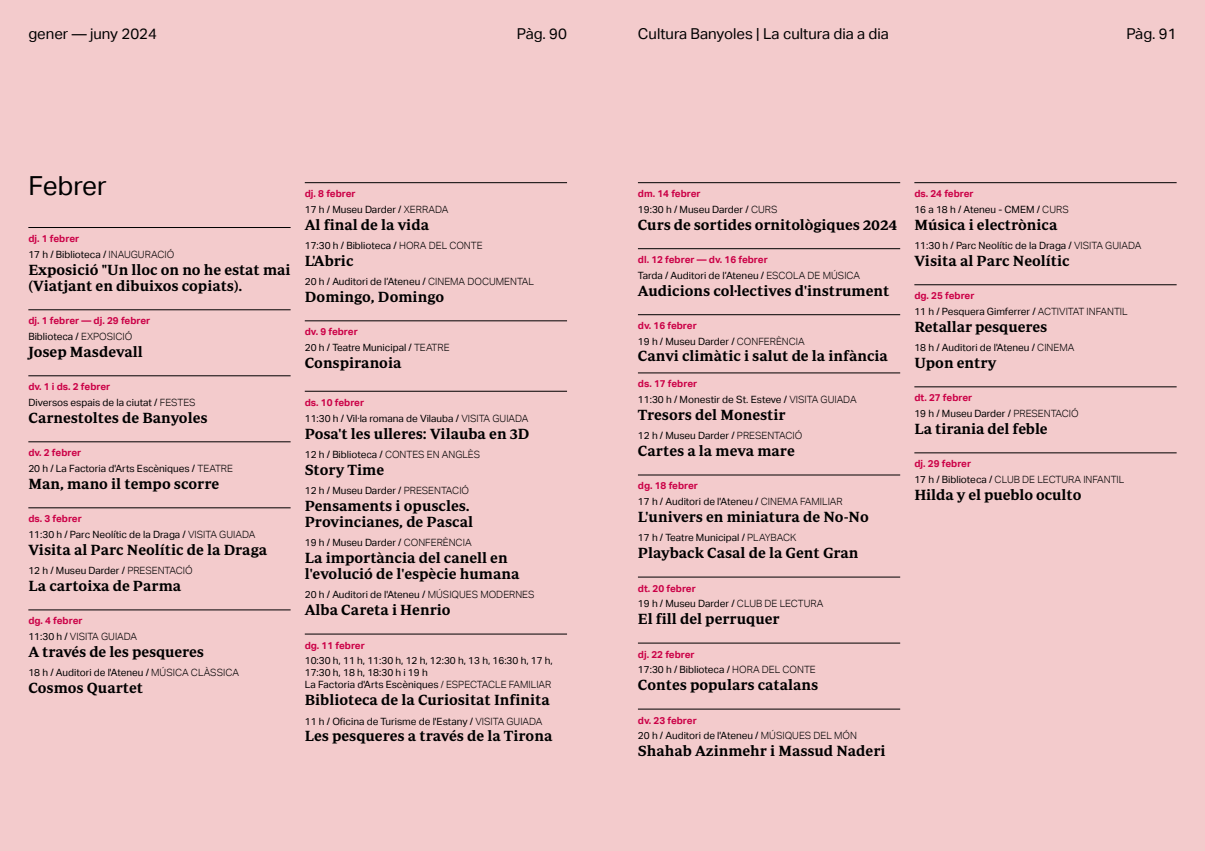
<style>
.page{position:relative;width:1205px;height:851px;background:#fff}
.page>*{position:absolute;margin:0;border:0;box-sizing:border-box;transform-origin:0 0}
.t1{font:26.25px "Aktiv Grotesk";color:#000}
.t2{font:600 15px/16.2px "Periodico Text";color:#000}
.t3{font:15px "Aktiv Grotesk";color:#000}
.t4{font:10px/12px "Aktiv Grotesk";color:#000}
.t5{font:300 10px "Aktiv Grotesk";color:#000}
.t6{font:700 9.88px "Aktiv Grotesk";color:#cb0147}
.s1{font-weight:300}
.s2{font-weight:400}
</style>
<div class="page">
<div style="left:0;top:0;width:1205px;height:850px;background:#f3cbcc"></div>
<hr style="left:28px;top:227px;width:263px;height:1px;background:#000">
<hr style="left:28px;top:309px;width:263px;height:1px;background:#000">
<hr style="left:28px;top:375px;width:263px;height:1px;background:#000">
<hr style="left:28px;top:441px;width:263px;height:1px;background:#000">
<hr style="left:28px;top:507px;width:263px;height:1px;background:#000">
<hr style="left:28px;top:609px;width:263px;height:1px;background:#000">
<hr style="left:638px;top:182px;width:262px;height:1px;background:#000">
<hr style="left:638px;top:248px;width:262px;height:1px;background:#000">
<hr style="left:638px;top:314px;width:262px;height:1px;background:#000">
<hr style="left:638px;top:372px;width:262px;height:1px;background:#000">
<hr style="left:638px;top:474px;width:262px;height:1px;background:#000">
<hr style="left:638px;top:576px;width:262px;height:1px;background:#000">
<hr style="left:638px;top:642px;width:262px;height:1px;background:#000">
<hr style="left:638px;top:708px;width:262px;height:1px;background:#000">
<hr style="left:305px;top:182px;width:262px;height:1px;background:#000">
<hr style="left:305px;top:320px;width:262px;height:1px;background:#000">
<hr style="left:305px;top:391px;width:262px;height:1px;background:#000">
<hr style="left:305px;top:633px;width:262px;height:1px;background:#000">
<hr style="left:914px;top:182px;width:262px;height:1px;background:#000">
<hr style="left:914px;top:284px;width:262px;height:1px;background:#000">
<hr style="left:914px;top:386px;width:262px;height:1px;background:#000">
<hr style="left:914px;top:452px;width:262px;height:1px;background:#000">
<h2 class="t3" style="left:28px;top:25px;width:42px">gener</h2>
<h2 class="t3" style="left:90px;top:25px;width:68px">juny 2024</h2>
<h2 class="t3" style="left:517px;top:25px;width:52px">Pàg. 90</h2>
<h2 class="t3" style="left:638px;top:25px;width:252px">Cultura Banyoles | La cultura dia a dia</h2>
<h2 class="t3" style="left:1126px;top:25px;width:52px">Pàg. 91</h2>
<h1 class="t1" style="left:28px;top:170px;width:80px">Febrer</h1>
<p class="t6" style="left:28px;top:233px;width:52px">dj. 1 febrer</p>
<p class="t4" style="left:28px;top:248px;width:147px">17 h / Biblioteca / <span class="s1">INAUGURACIÓ</span></p>
<h2 class="t2" style="left:28px;top:261px;width:264px">Exposició "Un lloc on no he estat mai (Viatjant en dibuixos copiats).</h2>
<p class="t6" style="left:28px;top:315px;width:124px">dj. 1 febrer — dj. 29 febrer</p>
<p class="t4" style="left:28px;top:330px;width:106px">Biblioteca / <span class="s1">EXPOSICIÓ</span></p>
<h2 class="t2" style="left:28px;top:343px;width:116px">Josep Masdevall</h2>
<p class="t6" style="left:28px;top:381px;width:83px">dv. 1 i ds. 2 febrer</p>
<p class="t4" style="left:28px;top:396px;width:169px">Diversos espais de la ciutat / <span class="s1">FESTES</span></p>
<h2 class="t2" style="left:28px;top:409px;width:181px">Carnestoltes de Banyoles</h2>
<p class="t6" style="left:28px;top:447px;width:55px">dv. 2 febrer</p>
<p class="t4" style="left:28px;top:462px;width:206px">20 h / La Factoria d'Arts Escèniques / <span class="s1">TEATRE</span></p>
<h2 class="t2" style="left:28px;top:475px;width:192px">Man, mano il tempo scorre</h2>
<p class="t6" style="left:28px;top:513px;width:55px">ds. 3 febrer</p>
<p class="t4" style="left:28px;top:528px;width:228px">11:30 h / Parc Neolític de la Draga / <span class="s1">VISITA GUIADA</span></p>
<h2 class="t2" style="left:28px;top:541px;width:240px">Visita al Parc Neolític de la Draga</h2>
<p class="t4" style="left:28px;top:564px;width:166px">12 h / Museu Darder / <span class="s1">PRESENTACIÓ</span></p>
<h2 class="t2" style="left:28px;top:577px;width:154px">La cartoixa de Parma</h2>
<p class="t6" style="left:28px;top:615px;width:56px">dg. 4 febrer</p>
<p class="t5" style="left:28px;top:630px;width:110px"><span class="s2">11:30 h /</span> VISITA GUIADA</p>
<h2 class="t2" style="left:28px;top:643px;width:177px">A través de les pesqueres</h2>
<p class="t4" style="left:28px;top:666px;width:212px">18 h / Auditori de l'Ateneu / <span class="s1">MÚSICA CLÀSSICA</span></p>
<h2 class="t2" style="left:28px;top:679px;width:116px">Cosmos Quartet</h2>
<p class="t6" style="left:305px;top:188px;width:52px">dj. 8 febrer</p>
<p class="t4" style="left:305px;top:203px;width:145px">17 h / Museu Darder / <span class="s1">XERRADA</span></p>
<h2 class="t2" style="left:305px;top:216px;width:126px">Al final de la vida</h2>
<p class="t4" style="left:305px;top:239px;width:179px">17:30 h / Biblioteca / <span class="s1">HORA DEL CONTE</span></p>
<h2 class="t2" style="left:305px;top:252px;width:50px">L'Abric</h2>
<p class="t4" style="left:305px;top:276px;width:231px">20 h / Auditori de l’Ateneu / <span class="s1">CINEMA DOCUMENTAL</span></p>
<h2 class="t2" style="left:305px;top:288px;width:141px">Domingo, Domingo</h2>
<p class="t6" style="left:305px;top:326px;width:55px">dv. 9 febrer</p>
<p class="t4" style="left:305px;top:341px;width:146px">20 h / Teatre Municipal / <span class="s1">TEATRE</span></p>
<h2 class="t2" style="left:305px;top:354px;width:98px">Conspiranoia</h2>
<p class="t6" style="left:305px;top:396px;width:61px">ds. 10 febrer</p>
<p class="t4" style="left:305px;top:412px;width:225px">11:30 h / Vil·la romana de Vilauba / <span class="s1">VISITA GUIADA</span></p>
<h2 class="t2" style="left:305px;top:425px;width:226px">Posa't les ulleres: Vilauba en 3D</h2>
<p class="t4" style="left:305px;top:448px;width:177px">12 h / Biblioteca / <span class="s1">CONTES EN ANGLÈS</span></p>
<h2 class="t2" style="left:305px;top:461px;width:81px">Story Time</h2>
<p class="t4" style="left:305px;top:484px;width:166px">12 h / Museu Darder / <span class="s1">PRESENTACIÓ</span></p>
<h2 class="t2" style="left:305px;top:497px;width:170px">Pensaments i opuscles.<br>Provincianes, de Pascal</h2>
<p class="t4" style="left:305px;top:536px;width:168px">19 h / Museu Darder / <span class="s1">CONFERÈNCIA</span></p>
<h2 class="t2" style="left:305px;top:549px;width:216px">La importància del canell en l'evolució de l'espècie humana</h2>
<p class="t4" style="left:305px;top:589px;width:231px">20 h / Auditori de l'Ateneu / <span class="s1">MÚSIQUES MODERNES</span></p>
<h2 class="t2" style="left:305px;top:601px;width:147px">Alba Careta i Henrio</h2>
<p class="t6" style="left:305px;top:639px;width:62px">dg. 11 febrer</p>
<p class="t4" style="left:305px;top:654px;width:250px">10:30 h, 11 h, 11:30 h, 12 h, 12:30 h, 13 h, 16:30 h, 17 h,<br>17:30 h, 18 h, 18:30 h i 19 h<br>La Factoria d'Arts Escèniques <span class="s1">/ ESPECTACLE FAMILIAR</span></p>
<h2 class="t2" style="left:305px;top:691px;width:246px">Biblioteca de la Curiositat Infinita</h2>
<p class="t4" style="left:305px;top:715px;width:239px">11 h / Oficina de Turisme de l'Estany / <span class="s1">VISITA GUIADA</span></p>
<h2 class="t2" style="left:305px;top:727px;width:249px">Les pesqueres a través de la Tirona</h2>
<p class="t6" style="left:638px;top:188px;width:64px">dm. 14 febrer</p>
<p class="t4" style="left:638px;top:203px;width:141px">19:30 h / Museu Darder / <span class="s1">CURS</span></p>
<h2 class="t2" style="left:638px;top:216px;width:261px">Curs de sortides ornitològiques 2024</h2>
<p class="t6" style="left:638px;top:254px;width:131px">dl. 12 febrer — dv. 16 febrer</p>
<p class="t4" style="left:638px;top:269px;width:224px">Tarda / Auditori de l’Ateneu / <span class="s1">ESCOLA DE MÚSICA</span></p>
<h2 class="t2" style="left:638px;top:282px;width:253px">Audicions col·lectives d'instrument</h2>
<p class="t6" style="left:638px;top:320px;width:60px">dv. 16 febrer</p>
<p class="t4" style="left:638px;top:335px;width:168px">19 h / Museu Darder / <span class="s1">CONFERÈNCIA</span></p>
<h2 class="t2" style="left:638px;top:347px;width:251px">Canvi climàtic i salut de la infància</h2>
<p class="t6" style="left:638px;top:378px;width:61px">ds. 17 febrer</p>
<p class="t4" style="left:638px;top:394px;width:220px">11:30 h / Monestir de St. Esteve / <span class="s1">VISITA GUIADA</span></p>
<h2 class="t2" style="left:638px;top:406px;width:149px">Tresors del Monestir</h2>
<p class="t4" style="left:638px;top:430px;width:166px">12 h / Museu Darder / <span class="s1">PRESENTACIÓ</span></p>
<h2 class="t2" style="left:638px;top:442px;width:158px">Cartes a la meva mare</h2>
<p class="t6" style="left:638px;top:480px;width:62px">dg. 18 febrer</p>
<p class="t4" style="left:638px;top:496px;width:206px">17 h / Auditori de l'Ateneu / <span class="s1">CINEMA FAMILIAR</span></p>
<h2 class="t2" style="left:638px;top:508px;width:232px">L'univers en miniatura de No-No</h2>
<p class="t4" style="left:638px;top:532px;width:160px">17 h / Teatre Municipal / <span class="s1">PLAYBACK</span></p>
<h2 class="t2" style="left:638px;top:544px;width:222px">Playback Casal de la Gent Gran</h2>
<p class="t6" style="left:638px;top:582px;width:59px">dt. 20 febrer</p>
<p class="t4" style="left:638px;top:598px;width:187px">19 h / Museu Darder / <span class="s1">CLUB DE LECTURA</span></p>
<h2 class="t2" style="left:638px;top:610px;width:143px">El fill del perruquer</h2>
<p class="t6" style="left:638px;top:648px;width:58px">dj. 22 febrer</p>
<p class="t4" style="left:638px;top:664px;width:179px">17:30 h / Biblioteca / <span class="s1">HORA DEL CONTE</span></p>
<h2 class="t2" style="left:638px;top:676px;width:182px">Contes populars catalans</h2>
<p class="t6" style="left:638px;top:714px;width:60px">dv. 23 febrer</p>
<p class="t4" style="left:638px;top:729px;width:221px">20 h / Auditori de l'Ateneu / <span class="s1">MÚSIQUES DEL MÓN</span></p>
<h2 class="t2" style="left:638px;top:742px;width:249px">Shahab Azinmehr i Massud Naderi</h2>
<p class="t6" style="left:914px;top:188px;width:61px">ds. 24 febrer</p>
<p class="t4" style="left:914px;top:203px;width:156px">16 a 18 h / Ateneu - CMEM / <span class="s1">CURS</span></p>
<h2 class="t2" style="left:914px;top:216px;width:145px">Música i electrònica</h2>
<p class="t4" style="left:914px;top:239px;width:228px">11:30 h / Parc Neolític de la Draga / <span class="s1">VISITA GUIADA</span></p>
<h2 class="t2" style="left:914px;top:252px;width:157px">Visita al Parc Neolític</h2>
<p class="t6" style="left:914px;top:290px;width:62px">dg. 25 febrer</p>
<p class="t4" style="left:914px;top:305px;width:215px">11 h / Pesquera Gimferrer / <span class="s1">ACTIVITAT INFANTIL</span></p>
<h2 class="t2" style="left:914px;top:318px;width:134px">Retallar pesqueres</h2>
<p class="t4" style="left:914px;top:341px;width:161px">18 h / Auditori de l'Ateneu / <span class="s1">CINEMA</span></p>
<h2 class="t2" style="left:914px;top:354px;width:84px">Upon entry</h2>
<p class="t6" style="left:914px;top:392px;width:59px">dt. 27 febrer</p>
<p class="t4" style="left:914px;top:407px;width:166px">19 h / Museu Darder / <span class="s1">PRESENTACIÓ</span></p>
<h2 class="t2" style="left:914px;top:420px;width:135px">La tirania del feble</h2>
<p class="t6" style="left:914px;top:458px;width:58px">dj. 29 febrer</p>
<p class="t5" style="left:914px;top:474px;width:211px"><span class="s2">17 h / Biblioteca /</span> CLUB DE LECTURA INFANTIL</p>
<h2 class="t2" style="left:914px;top:486px;width:169px">Hilda y el pueblo oculto</h2>
</div>
